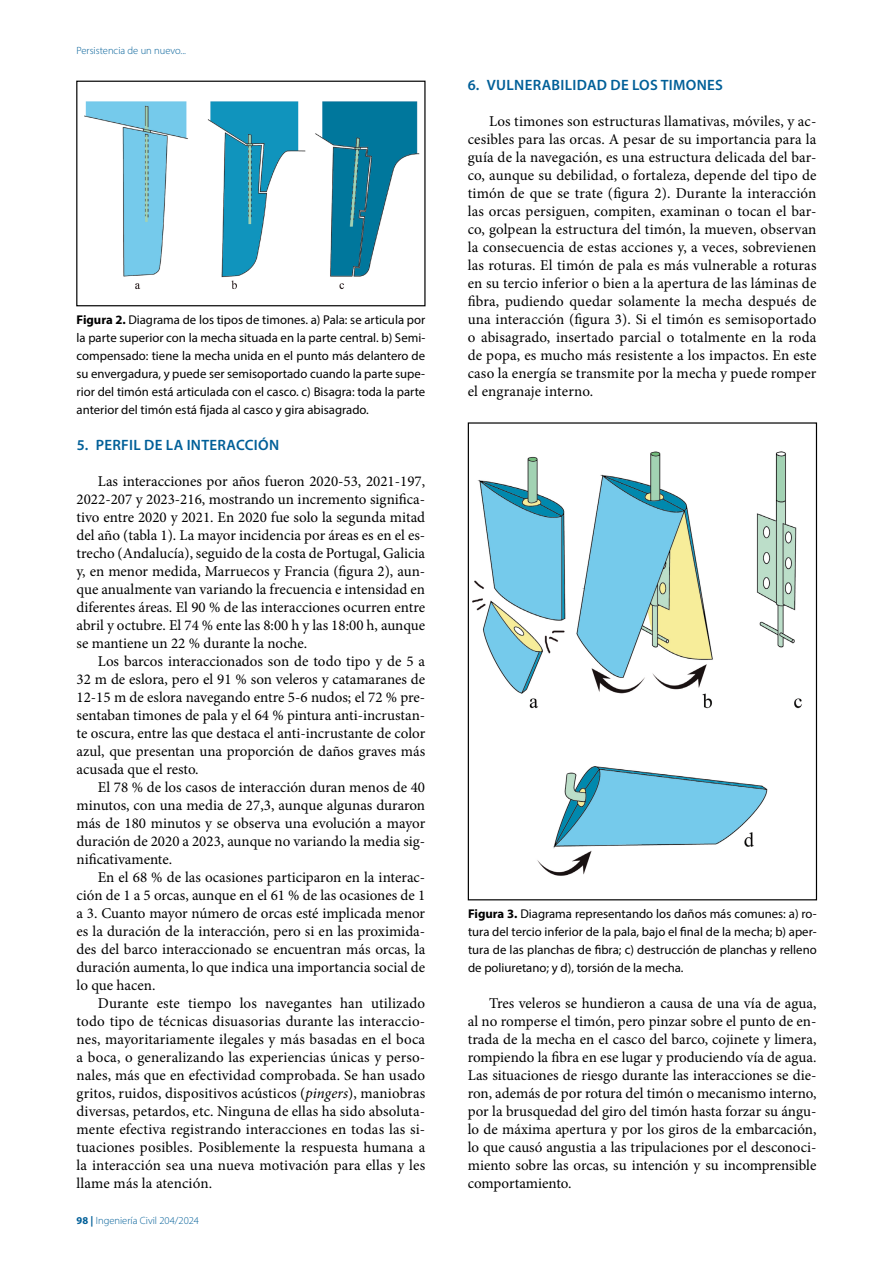
<style>
.page{position:relative;width:893px;height:1263px;background:#fff}
.page>*{position:absolute;margin:0;border:0;box-sizing:border-box;transform-origin:0 0}
.t1{font:15px/18px "Minion Pro";color:#000;text-align:justify}
.t2{font:600 15px "Myriad Pro";letter-spacing:.02em;color:#005f98}
.t3{font:12.75px/18px "Myriad Pro";color:#000;text-align:justify}
.t4{font:300 10.5px "Myriad Pro";color:#005f98}
.s1{font-weight:700}
.s2{font-style:italic}
</style>
<div class="page">
<img style="left:84px;top:101px;width:336px;height:189px">
<div style="left:76px;top:81px;width:350px;height:225px;border:1px solid #000"></div>
<img style="left:472px;top:451px;width:330px;height:425px">
<p class="t4" style="left:77px;top:44px;width:111px">Persistencia de un nuevo...</p>
<p class="t3" style="left:77px;top:311px;width:350px"><span class="s1">Figura 2.</span> Diagrama de los tipos de timones. a) Pala: se articula por la parte superior con la mecha situada en la parte central. b) Semi&shy;compensado: tiene la mecha unida en el punto más delantero de su envergadura, y puede ser semisoportado cuando la parte supe&shy;rior del timón está articulada con el casco. c) Bisagra: toda la parte anterior del timón está fijada al casco y gira abisagrado.</p>
<p class="t2" style="left:77px;top:435px;width:204px">5. PERFIL DE LA INTERACCIÓN</p>
<p class="t1" style="left:77px;top:472px;width:350px;text-indent:21px">Las interacciones por años fueron 2020-53, 2021-197, 2022-207 y 2023-216, mostrando un incremento significa&shy;tivo entre 2020 y 2021. En 2020 fue solo la segunda mitad del año (tabla 1). La mayor incidencia por áreas es en el es&shy;trecho (Andalucía), seguido de la costa de Portugal, Galicia y, en menor medida, Marruecos y Francia (figura 2), aun&shy;que anualmente van variando la frecuencia e intensidad en diferentes áreas. El 90 % de las interacciones ocurren entre abril y octubre. El 74 % ente las 8:00 h y las 18:00 h, aunque se mantiene un 22 % durante la noche.</p>
<p class="t1" style="left:77px;top:652px;width:350px;text-indent:21px">Los barcos interaccionados son de todo tipo y de 5 a 32 m de eslora, pero el 91 % son veleros y catamaranes de 12-15 m de eslora navegando entre 5-6 nudos; el 72 % pre&shy;sentaban timones de pala y el 64 % pintura anti-incrustan&shy;te oscura, entre las que destaca el anti-incrustante de color azul, que presentan una proporción de daños graves más acusada que el resto.</p>
<p class="t1" style="left:77px;top:778px;width:350px;text-indent:21px">El 78 % de los casos de interacción duran menos de 40 minutos, con una media de 27,3, aunque algunas duraron más de 180 minutos y se observa una evolución a mayor duración de 2020 a 2023, aunque no variando la media sig&shy;nificativamente.</p>
<p class="t1" style="left:77px;top:868px;width:350px;text-indent:21px">En el 68 % de las ocasiones participaron en la interac&shy;ción de 1 a 5 orcas, aunque en el 61 % de las ocasiones de 1 a 3. Cuanto mayor número de orcas esté implicada menor es la duración de la interacción, pero si en las proximida&shy;des del barco interaccionado se encuentran más orcas, la duración aumenta, lo que indica una importancia social de lo que hacen.</p>
<p class="t1" style="left:77px;top:994px;width:350px;text-indent:21px">Durante este tiempo los navegantes han utilizado todo tipo de técnicas disuasorias durante las interaccio&shy;nes, mayoritariamente ilegales y más basadas en el boca a boca, o generalizando las experiencias únicas y perso&shy;nales, más que en efectividad comprobada. Se han usado gritos, ruidos, dispositivos acústicos (<span class="s2">pingers</span>), maniobras diversas, petardos, etc. Ninguna de ellas ha sido absoluta&shy;mente efectiva registrando interacciones en todas las si&shy;tuaciones posibles. Posiblemente la respuesta humana a la interacción sea una nueva motivación para ellas y les llame más la atención.</p>
<p class="t4" style="left:77px;top:1214px;width:124px"><span class="s1">98 |</span> Ingeniería Civil 204/2024</p>
<p class="t2" style="left:468px;top:75px;width:257px">6. VULNERABILIDAD DE LOS TIMONES</p>
<p class="t1" style="left:468px;top:112px;width:350px;text-indent:21px">Los timones son estructuras llamativas, móviles, y ac&shy;cesibles para las orcas. A pesar de su importancia para la guía de la navegación, es una estructura delicada del bar&shy;co, aunque su debilidad, o fortaleza, depende del tipo de timón de que se trate (figura 2). Durante la interacción las orcas persiguen, compiten, examinan o tocan el bar&shy;co, golpean la estructura del timón, la mueven, observan la consecuencia de estas acciones y, a veces, sobrevienen las roturas. El timón de pala es más vulnerable a roturas en su tercio inferior o bien a la apertura de las láminas de fibra, pudiendo quedar solamente la mecha después de una interacción (figura 3). Si el timón es semisoportado o abisagrado, insertado parcial o totalmente en la roda de popa, es mucho más resistente a los impactos. En este caso la energía se transmite por la mecha y puede romper el engranaje interno.</p>
<p class="t3" style="left:468px;top:905px;width:350px"><span class="s1">Figura 3.</span> Diagrama representando los daños más comunes: a) ro&shy;tura del tercio inferior de la pala, bajo el final de la mecha; b) aper&shy;tura de las planchas de fibra; c) destrucción de planchas y relleno de poliuretano; y d), torsión de la mecha.</p>
<p class="t1" style="left:468px;top:994px;width:350px;text-indent:21px">Tres veleros se hundieron a causa de una vía de agua, al no romperse el timón, pero pinzar sobre el punto de en&shy;trada de la mecha en el casco del barco, cojinete y limera, rompiendo la fibra en ese lugar y produciendo vía de agua.<br>Las situaciones de riesgo durante las interacciones se die&shy;ron, además de por rotura del timón o mecanismo interno, por la brusquedad del giro del timón hasta forzar su ángu&shy;lo de máxima apertura y por los giros de la embarcación, lo que causó angustia a las tripulaciones por el desconoci&shy;miento sobre las orcas, su intención y su incomprensible comportamiento.</p>
</div>
